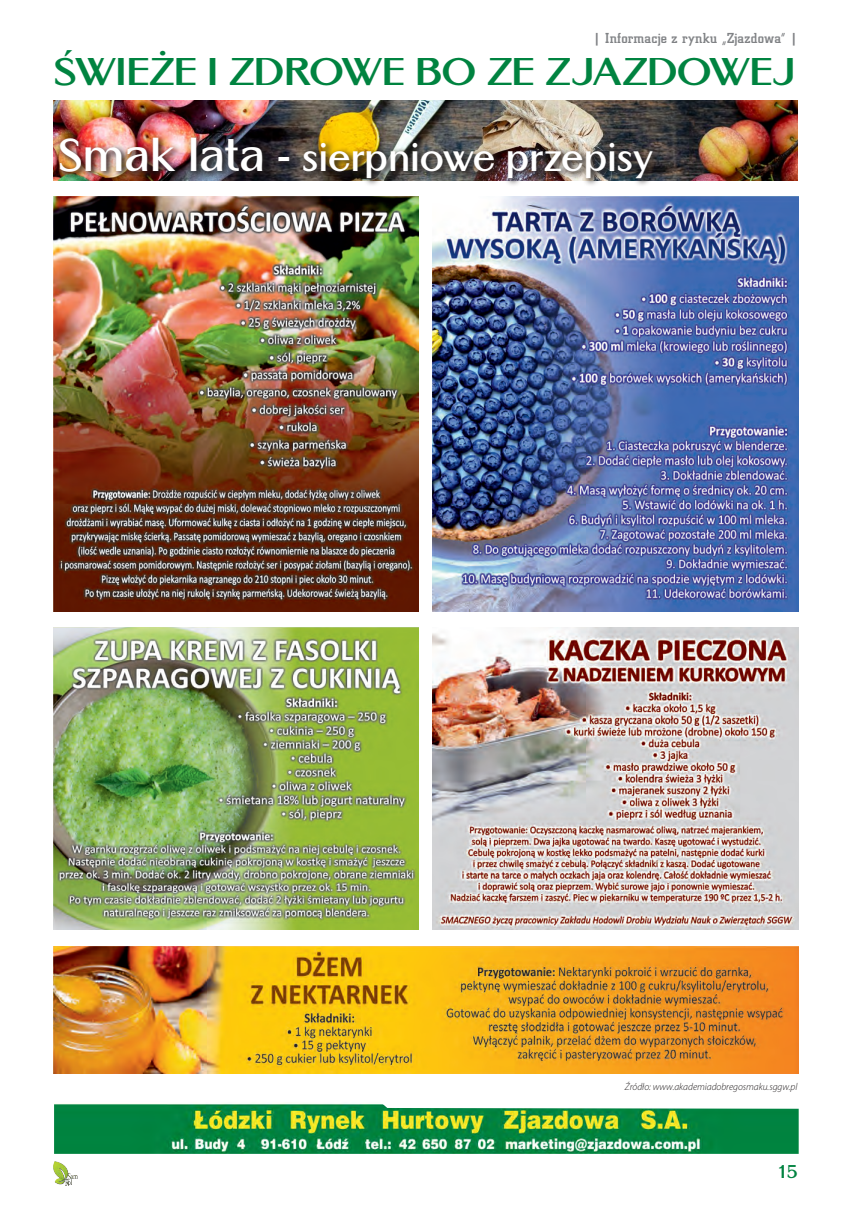
<style>
.page{position:relative;width:851px;height:1205px;background:#fff}
.page>*{position:absolute;margin:0;border:0;box-sizing:border-box;transform-origin:0 0}
.t1{font:700 37.5px "Altrincham";letter-spacing:-.005em;color:#fff}
.t2{font:700 37.5px "Altrincham";letter-spacing:-.035em;color:#008340;scale:1.12 1}
.t3{font:700 17.5px "Altrincham";color:#008340}
.t4{font:500 15px "City DEE";letter-spacing:.01em;color:#808285}
.t5{font:italic 300 10px "Myriad Pro";color:#231f20}
.s1{font-size:45px}
</style>
<div class="page">
<img style="left:53px;top:1161px;width:25px;height:24px">
<img style="left:53px;top:101px;width:744px;height:80px">
<img style="left:56px;top:133px;width:605px;height:52px">
<img style="left:54px;top:1103px;width:744px;height:51px">
<img style="left:53px;top:197px;width:365px;height:414px">
<img style="left:432px;top:197px;width:366px;height:414px">
<img style="left:53px;top:627px;width:365px;height:303px">
<img style="left:53px;top:946px;width:745px;height:128px">
<img style="left:432px;top:627px;width:366px;height:303px">
<h3 class="t4" style="left:593px;top:30px;width:206px">| Informacje z rynku „Zjazdowa” |</h3>
<h1 class="t2" style="left:53px;top:49px;width:664px">ŚWIEŻE I ZDROWE BO ZE ZJAZDOWEJ</h1>
<h1 class="t1" style="left:58px;top:135px;width:597px"><span class="s1">Smak lata -</span> sierpniowe przepisy</h1>
<p class="t5" style="left:624px;top:1081px;width:174px">Źródło: www.akademiadobregosmaku.sggw.pl</p>
<h2 class="t3" style="left:776px;top:1161px;width:23px">15</h2>
</div>
